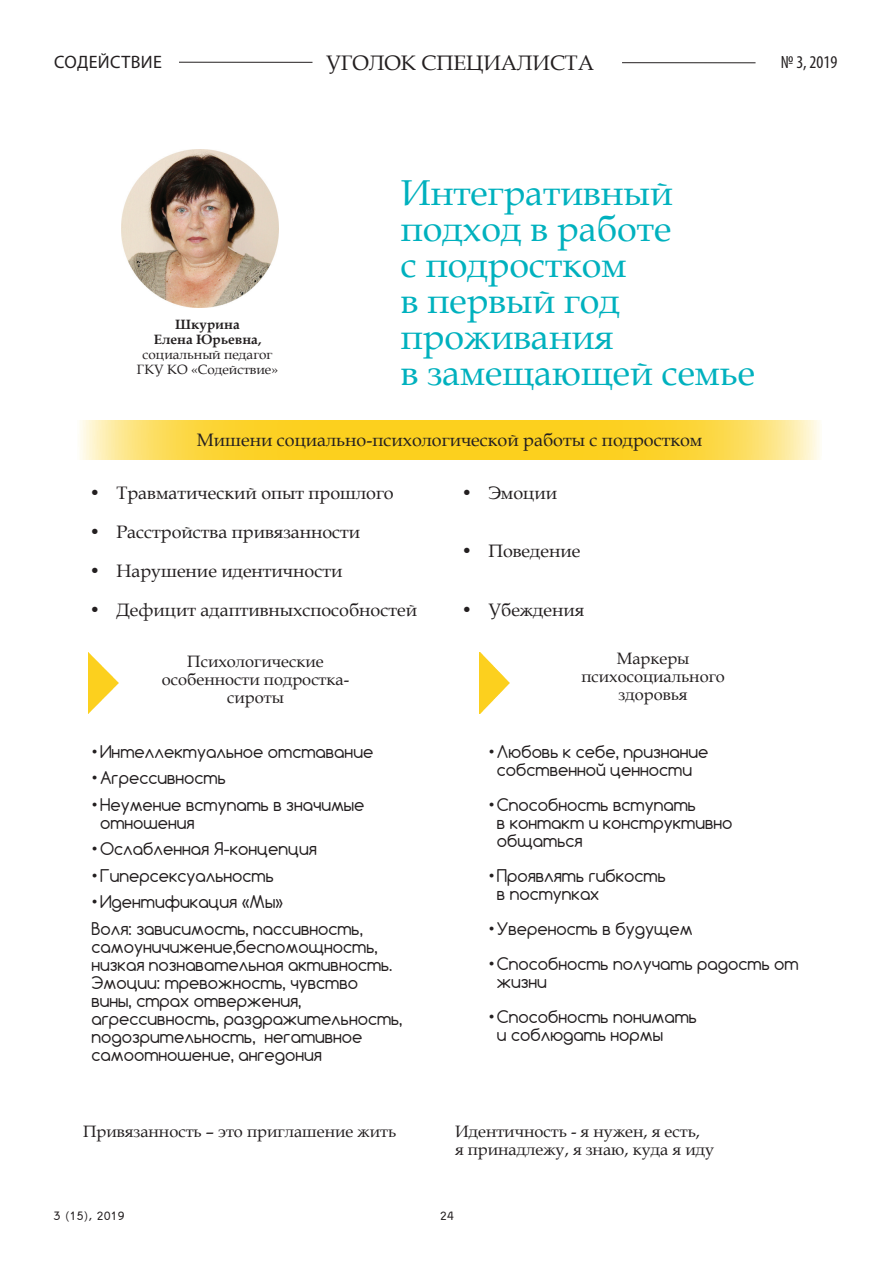
<style>
.page{position:relative;width:893px;height:1263px;background:#fff}
.page>*{position:absolute;margin:0;border:0;box-sizing:border-box;transform-origin:0 0}
.t1{font:36px/36px "Book Antiqua";color:#00b1be}
.t2{font:21px "Book Antiqua";color:#231f20}
.t3{font:18px "Book Antiqua";color:#231f20}
.t4{font:18px "Myriad Pro";letter-spacing:.02em;color:#231f20}
.t5{font:condensed 18px "Myriad Pro";color:#231f20}
.t6{font:16.5px/18px "Comfortaa";color:#231f20}
.t7{font:16.5px/18px "Book Antiqua";color:#231f20;text-align:center}
.t8{font:15px "Miriam";color:#231f20}
.t9{font:13.5px/15px "Book Antiqua";color:#231f20;text-align:center}
.t10{font:700 13.5px/15px "Book Antiqua";color:#231f20;text-align:center}
</style>
<div class="page">
<img style="left:121px;top:150px;width:158px;height:157px">
<img style="left:80px;top:420px;width:740px;height:39px">
<img style="left:88px;top:652px;width:31px;height:62px">
<img style="left:480px;top:652px;width:30px;height:62px">
<hr style="left:622px;top:62px;width:133px;height:1px;background:#231f20">
<hr style="left:179px;top:62px;width:133px;height:1px;background:#231f20">
<p class="t4" style="left:54px;top:50px;width:109px">содействие</p>
<p class="t2" style="left:326px;top:48px;width:16px">УГОЛО</p>
<p class="t2" style="left:401px;top:48px;width:70px">К СПЕЦИАЛИСТА</p>
<p class="t5" style="left:781px;top:51px;width:58px">№ 3, 2019</p>
<p class="t10" style="left:154px;top:317px;width:109px">Шкурина<br>Елена Юрьевна,</p>
<p class="t9" style="left:137px;top:346px;width:143px">социальный педагог<br>ГКУ КО «Содействие»</p>
<h1 class="t1" style="left:401px;top:174px;width:356px">Интегративный подход в работе<br>с подростком<br>в первый год проживания<br>в замещающей семье</h1>
<p class="t3" style="left:197px;top:427px;width:507px">Мишени социально-психологической работы с подростком</p>
<p class="t3" style="left:89px;top:480px;width:306px">• Травматический опыт прошлого</p>
<p class="t3" style="left:89px;top:519px;width:272px">• Расстройства привязанности</p>
<p class="t3" style="left:89px;top:558px;width:254px">• Нарушение идентичности</p>
<p class="t3" style="left:89px;top:597px;width:329px">• Дефицит адаптивныхспособностей</p>
<p class="t7" style="left:162px;top:652px;width:189px">Психологические особенности подростка&shy;сироты</p>
<p class="t6" style="left:92px;top:742px;width:283px">•Интеллектуальное отставание</p>
<p class="t6" style="left:92px;top:769px;width:136px">•Агрессивность</p>
<p class="t6" style="left:100px;top:795px;width:266px;text-indent:-8px">•Неумение вступать в значимые отношения</p>
<p class="t6" style="left:92px;top:840px;width:227px">•Ослабленная Я-концепция</p>
<p class="t6" style="left:92px;top:866px;width:184px">•Гиперсексуальность</p>
<p class="t6" style="left:92px;top:888px;width:273px;line-height:26.5px">•Идентификация «Мы»<br>Воля: зависимость, пассивность,</p>
<p class="t6" style="left:92px;top:937px;width:312px">самоуничижение,беспомощность, низкая познавательная активность.<br>Эмоции: тревожность, чувство<br>вины, страх отвержения, агрессивность, раздражительность, подозрительность, негативное самоотношение, ангедония</p>
<p class="t3" style="left:461px;top:480px;width:97px">• Эмоции</p>
<p class="t3" style="left:461px;top:538px;width:121px">• Поведение</p>
<p class="t3" style="left:461px;top:597px;width:124px">• Убеждения</p>
<p class="t7" style="left:581px;top:649px;width:145px">Маркеры психосоциального здоровья</p>
<p class="t6" style="left:488px;top:742px;width:222px;text-align:center">•Любовь к себе, признание собственной ценности</p>
<p class="t6" style="left:497px;top:795px;width:237px;text-indent:-8px">•Способность вступать<br>в контакт и конструктивно общаться</p>
<p class="t6" style="left:497px;top:866px;width:170px;text-indent:-8px">•Проявлять гибкость в поступках</p>
<p class="t6" style="left:488px;top:919px;width:206px">•Увереность в будущем</p>
<p class="t6" style="left:497px;top:954px;width:303px;text-indent:-8px">•Способность получать радость от жизни</p>
<p class="t6" style="left:497px;top:1007px;width:202px;text-indent:-8px">•Способность понимать и соблюдать нормы</p>
<p class="t7" style="left:83px;top:1122px;width:315px">Привязанность – это приглашение жить</p>
<p class="t7" style="left:455px;top:1122px;width:261px;text-align:left">Идентичность - я нужен, я есть,<br>я принадлежу, я знаю, куда я иду</p>
<p class="t8" style="left:54px;top:1209px;width:73px">3 (15), 2019</p>
<p class="t8" style="left:440px;top:1209px;width:16px">24</p>
</div>
